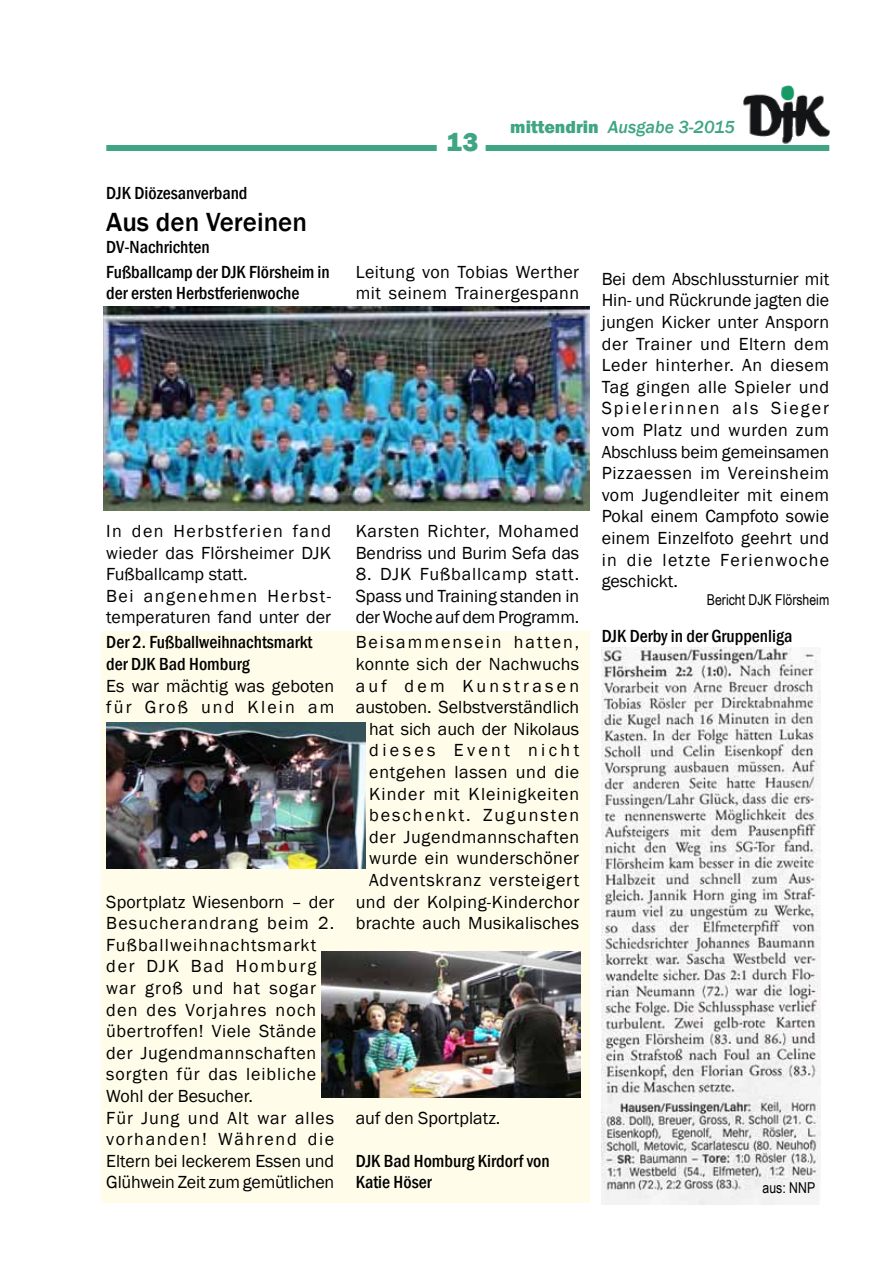
<style>
.page{position:relative;width:893px;height:1263px;background:#fff}
.page>*{position:absolute;margin:0;border:0;box-sizing:border-box;transform-origin:0 0}
.t1{font:500 27px "Franklin Gothic";color:#000}
.t2{font:800 27px "Franklin Gothic";color:#3fa585}
.t3{font:18px/21.6px "Franklin Gothic";letter-spacing:.03em;color:#000}
.t4{font:18px/21.6px "Franklin Gothic";letter-spacing:.05em;color:#000}
.t5{font:500 condensed 18px/21.6px "Franklin Gothic";color:#000}
.t6{font:18px/21.6px "Franklin Gothic";letter-spacing:.01em;color:#000}
.t7{font:italic 500 18px "Franklin Gothic";color:#3fa585}
.t8{font:18px "Franklin Gothic";color:#000}
.t9{font:15px "Arial Narrow";color:#000}
.s1{font-weight:800;font-style:normal}
</style>
<div class="page">
<div style="left:106px;top:145px;width:723px;height:6px;background:#3fa585"></div>
<div style="left:437px;top:130px;width:49px;height:27px;background:#fff"></div>
<img style="left:743px;top:85px;width:86px;height:58px">
<div style="left:101px;top:631px;width:489px;height:572px;background:#fffdea"></div>
<img style="left:103px;top:306px;width:487px;height:204px">
<img style="left:321px;top:951px;width:259px;height:146px">
<img style="left:106px;top:723px;width:259px;height:146px">
<img style="left:602px;top:647px;width:219px;height:558px">
<p class="t5" style="left:106px;top:182px;width:143px">DJK Diözesanverband</p>
<h1 class="t1" style="left:106px;top:206px;width:202px">Aus den Vereinen</h1>
<p class="t5" style="left:106px;top:234px;width:225px;line-height:24.8px">DV-Nachrichten<br>Fußballcamp der DJK Flörsheim in</p>
<p class="t5" style="left:106px;top:282px;width:195px">der ersten Herbstferienwoche</p>
<p class="t3" style="left:106px;top:520px;width:226px">In den Herbstferien fand wieder das Flörsheimer DJK<br>Fußballcamp statt.<br>Bei angenehmen Herbst&shy;temperaturen fand unter der</p>
<p class="t5" style="left:106px;top:631px;width:208px">Der 2. Fußballweihnachtsmarkt der DJK Bad Homburg</p>
<p class="t6" style="left:106px;top:675px;width:230px">Es war mächtig was geboten für Groß und Klein am</p>
<p class="t4" style="left:106px;top:891px;width:230px">Sportplatz Wiesenborn – der<br>Besucherandrang beim 2.<br>Fußballweihnachtsmarkt der DJK Bad Homburg war groß und hat sogar den des Vorjahres noch übertroffen! Viele Stände der Jugendmannschaften sorgten für das leibliche<br>Wohl der Besucher.<br>Für Jung und Alt war alles vorhanden! Während die<br>Eltern bei leckerem Essen und<br>Glühwein Zeit zum gemütlichen</p>
<h1 class="t2" style="left:446px;top:124px;width:33px">13</h1>
<p class="t7" style="left:510px;top:116px;width:226px"><span class="s1">mittendrin</span> Ausgabe 3-2015</p>
<p class="t3" style="left:356px;top:261px;width:225px">Leitung von Tobias Werther mit seinem Trainergespann</p>
<p class="t6" style="left:356px;top:520px;width:225px">Karsten Richter, Mohamed<br>Bendriss und Burim Sefa das</p>
<p class="t3" style="left:356px;top:564px;width:225px;text-align:justify">8. DJK Fußballcamp statt.<br>Spass und Training standen in der Woche auf dem Programm.</p>
<p class="t3" style="left:356px;top:632px;width:225px;text-align:right">Beisammensein hatten, konnte sich der Nachwuchs auf dem Kunstrasen austoben. Selbstverständlich hat sich auch der Nikolaus dieses Event nicht entgehen lassen und die<br>Kinder mit Kleinigkeiten beschenkt. Zugunsten der Jugendmannschaften wurde ein wunderschöner<br>Adventskranz versteigert und der Kolping-Kinderchor brachte auch Musikalisches</p>
<p class="t3" style="left:602px;top:268px;width:229px;text-align:justify">Bei dem Abschlussturnier mit Hin- und Rückrunde jagten die jungen Kicker unter Ansporn der Trainer und Eltern dem Leder hinterher. An diesem Tag gingen alle Spieler und Spielerinnen als Sieger vom Platz und wurden zum Abschluss beim gemeinsamen Pizzaessen im Vereinsheim vom Jugendleiter mit einem Pokal einem Campfoto sowie einem Einzelfoto geehrt und in die letzte Ferienwoche geschickt.</p>
<p class="t9" style="left:707px;top:589px;width:124px">Bericht DJK Flörsheim</p>
<p class="t5" style="left:602px;top:625px;width:192px">DJK Derby in der Gruppenliga</p>
<p class="t8" style="left:356px;top:1106px;width:146px">auf den Sportplatz.</p>
<p class="t5" style="left:356px;top:1150px;width:195px">DJK Bad Homburg Kirdorf von<br>Katie Höser</p>
<p class="t9" style="left:763px;top:1177px;width:54px">aus: NNP</p>
</div>
